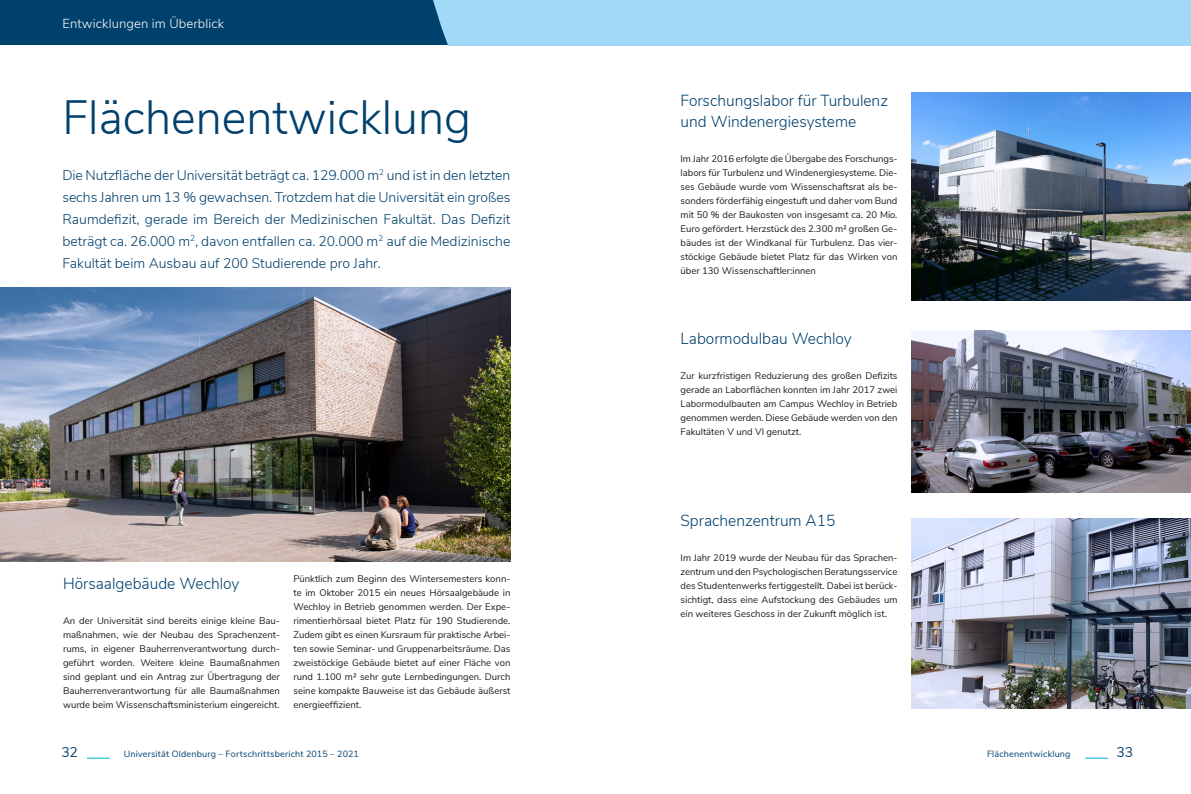
<style>
.page{position:relative;width:1191px;height:794px;background:#fff}
.page>*{position:absolute;margin:0;border:0;box-sizing:border-box;transform-origin:0 0}
.t1{font:300 48px "Nunito Sans";color:#00406c}
.t2{font:300 16px/21px "Nunito Sans";color:#00406c}
.t3{font:300 14px/22px "Nunito Sans";color:#00406c;text-align:justify}
.t4{font:14px "Nunito Sans";color:#00406c}
.t5{font:300 13px "Nunito Sans";letter-spacing:.01em;color:#fff}
.t6{font:9.5px/14px "Nunito Sans";color:#1d1d1b;text-align:justify}
.t7{font:9px "Nunito Sans";letter-spacing:.02em;color:#00406c}
</style>
<div class="page">
<svg style="left:87px;top:758px;width:23px;height:1px"></svg>
<svg style="left:1085px;top:758px;width:23px;height:1px"></svg>
<div style="left:0;top:0;width:1191px;height:45px;background:#00406c"></div>
<div style="left:433px;top:0;width:758px;height:45px;background:#a1daf8"></div>
<img style="left:0;top:287px;width:510px;height:274px">
<img style="left:911px;top:92px;width:280px;height:209px">
<img style="left:911px;top:330px;width:280px;height:162px">
<img style="left:911px;top:519px;width:280px;height:189px">
<h3 class="t5" style="left:62px;top:14px;width:163px">Entwicklungen im Überblick</h3>
<h1 class="t1" style="left:62px;top:82px;width:410px">Flächenentwicklung</h1>
<p class="t3" style="left:62px;top:163px;width:449px">Die Nutzfläche der Universität beträgt ca. 129.000 m<sup>2</sup> und ist in den letzten sechs Jahren um 13 % gewachsen. Trotzdem hat die Universität ein großes Raumdefizit, gerade im Bereich der Medizinischen Fakultät. Das Defizit beträgt ca. 26.000 m<sup>2</sup>, davon entfallen ca. 20.000 m<sup>2</sup> auf die Medizinische Fakultät beim Ausbau auf 200 Studierende pro Jahr.</p>
<h2 class="t2" style="left:63px;top:572px;width:178px">Hörsaalgebäude Wechloy</h2>
<p class="t6" style="left:63px;top:613px;width:218px">An der Universität sind bereits einige kleine Bau&shy;maßnahmen, wie der Neubau des Sprachenzent&shy;rums, in eigener Bauherrenverantwortung durch&shy;geführt worden. Weitere kleine Baumaßnahmen sind geplant und ein Antrag zur Übertragung der Bauherrenverantwortung für alle Baumaßnahmen wurde beim Wissenschaftsministerium eingereicht.</p>
<p class="t6" style="left:293px;top:571px;width:218px">Pünktlich zum Beginn des Wintersemesters konn&shy;te im Oktober 2015 ein neues Hörsaalgebäude in Wechloy in Betrieb genommen werden. Der Expe&shy;rimentierhörsaal bietet Platz für 190 Studierende.<br>Zudem gibt es einen Kursraum für praktische Arbei&shy;ten sowie Seminar- und Gruppenarbeitsräume. Das zweistöckige Gebäude bietet auf einer Fläche von rund 1.100 m² sehr gute Lernbedingungen. Durch seine kompakte Bauweise ist das Gebäude äußerst energieeffizient.</p>
<h2 class="t2" style="left:680px;top:89px;width:209px">Forschungslabor für Turbulenz und Windenergiesysteme</h2>
<p class="t6" style="left:680px;top:151px;width:218px">Im Jahr 2016 erfolgte die Übergabe des Forschungs&shy;labors für Turbulenz und Windenergiesysteme. Die&shy;ses Gebäude wurde vom Wissenschaftsrat als be&shy;sonders förderfähig eingestuft und daher vom Bund mit 50 % der Baukosten von insgesamt ca. 20 Mio.<br>Euro gefördert. Herzstück des 2.300 m² großen Ge&shy;bäudes ist der Windkanal für Turbulenz. Das vier&shy;stöckige Gebäude bietet Platz für das Wirken von über 130 Wissenschaftler:innen</p>
<h2 class="t2" style="left:680px;top:327px;width:173px">Labormodulbau Wechloy</h2>
<p class="t6" style="left:680px;top:368px;width:218px">Zur kurzfristigen Reduzierung des großen Defizits gerade an Laborflächen konnten im Jahr 2017 zwei Labormodulbauten am Campus Wechloy in Betrieb genommen werden. Diese Gebäude werden von den Fakultäten V und VI genutzt.</p>
<h2 class="t2" style="left:680px;top:509px;width:156px">Sprachenzentrum A15</h2>
<p class="t6" style="left:680px;top:550px;width:218px">Im Jahr 2019 wurde der Neubau für das Sprachen&shy;zentrum und den Psychologischen Beratungsservice des Studentenwerks fertiggestellt. Dabei ist berück&shy;sichtigt, dass eine Aufstockung des Gebäudes um ein weiteres Geschoss in der Zukunft möglich ist.</p>
<h3 class="t4" style="left:61px;top:742px;width:18px">32</h3>
<p class="t7" style="left:124px;top:747px;width:237px">Universität Oldenburg – Fortschrittsbericht 2015 – 2021</p>
<p class="t7" style="left:987px;top:747px;width:85px">Flächenentwicklung</p>
<h3 class="t4" style="left:1116px;top:742px;width:18px">33</h3>
</div>
